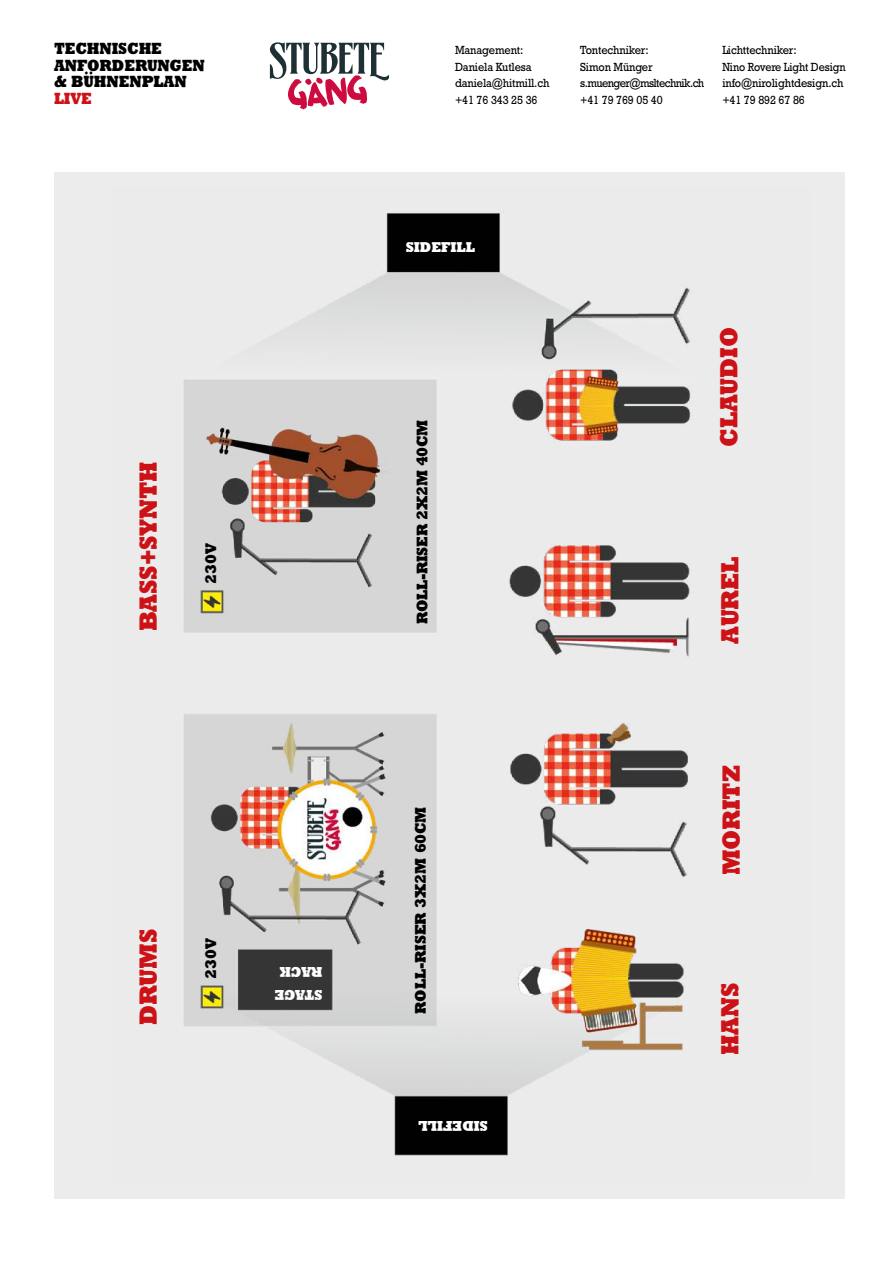
<style>
.page{position:relative;width:893px;height:1263px;background:#fff}
.page>*{position:absolute;margin:0;border:0;box-sizing:border-box;transform-origin:0 0}
.t1{font:800 25.35px "Rockwell";letter-spacing:-.01em;color:#cc1216;scale:.92 1}
.t2{font:800 16.5px/16.5px "Rockwell";letter-spacing:-.01em;color:#000;scale:.88 1}
.t3{font:800 16.5px "Rockwell";color:#cc1216;scale:.88 1}
.t4{font:800 15.75px "Rockwell";letter-spacing:-.02em;color:#000;scale:.92 1}
.t5{font:800 14.55px/23.5px "Rockwell";letter-spacing:-.01em;color:#fff;scale:.92 1}
.t6{font:12px/16.5px "Rockwell";letter-spacing:-.01em;color:#000;scale:.92 1}
</style>
<div class="page">
<div style="left:54px;top:172px;width:790px;height:1026px;background:#ececec"></div>
<img style="left:184px;top:213px;width:507px;height:943px">
<svg style="left:270px;top:42px;width:119px;height:68px"></svg>
<h2 class="t2" style="left:54px;top:40px;width:173px">TECHNISCHE<br>ANFORDERUNGEN &amp; BÜHNENPLAN</h2>
<h2 class="t3" style="left:54px;top:88px;width:45px">LIVE</h2>
<h1 class="t1" style="left:132px;top:631px;width:185px;rotate:-90deg">BASS+SYNTH</h1>
<h3 class="t4" style="left:201px;top:584px;width:45px;rotate:-90deg">230V</h3>
<h1 class="t1" style="left:132px;top:1025px;width:106px;rotate:-90deg">DRUMS</h1>
<h3 class="t4" style="left:201px;top:979px;width:45px;rotate:-90deg">230V</h3>
<p class="t5" style="left:323px;top:1007px;width:54px;rotate:-180deg">STAGE<br>RACK</p>
<p class="t6" style="left:455px;top:42px;width:104px">Management:<br>Daniela Kutlesa daniela@hitmill.ch +41 76 343 25 36</p>
<p class="t6" style="left:580px;top:42px;width:136px">Tontechniker:<br>Simon Münger s.muenger@msltechnik.ch +41 79 769 05 40</p>
<p class="t6" style="left:722px;top:42px;width:135px">Lichttechniker:<br>Nino Rovere Light Design info@nirolightdesign.ch +41 79 892 67 86</p>
<p class="t5" style="left:406px;top:235px;width:77px">SIDEFILL</p>
<h3 class="t4" style="left:412px;top:624px;width:224px;rotate:-90deg">ROLL-RISER 2X2M 40CM</h3>
<h3 class="t4" style="left:411px;top:1014px;width:226px;rotate:-90deg">ROLL-RISER 3X2M 60CM</h3>
<p class="t5" style="left:488px;top:1138px;width:77px;rotate:-180deg">SIDEFILL</p>
<h1 class="t1" style="left:713px;top:446px;width:131px;rotate:-90deg">CLAUDIO</h1>
<h1 class="t1" style="left:714px;top:644px;width:96px;rotate:-90deg">AUREL</h1>
<h1 class="t1" style="left:715px;top:875px;width:121px;rotate:-90deg">MORITZ</h1>
<h1 class="t1" style="left:714px;top:1055px;width:80px;rotate:-90deg">HANS</h1>
</div>
